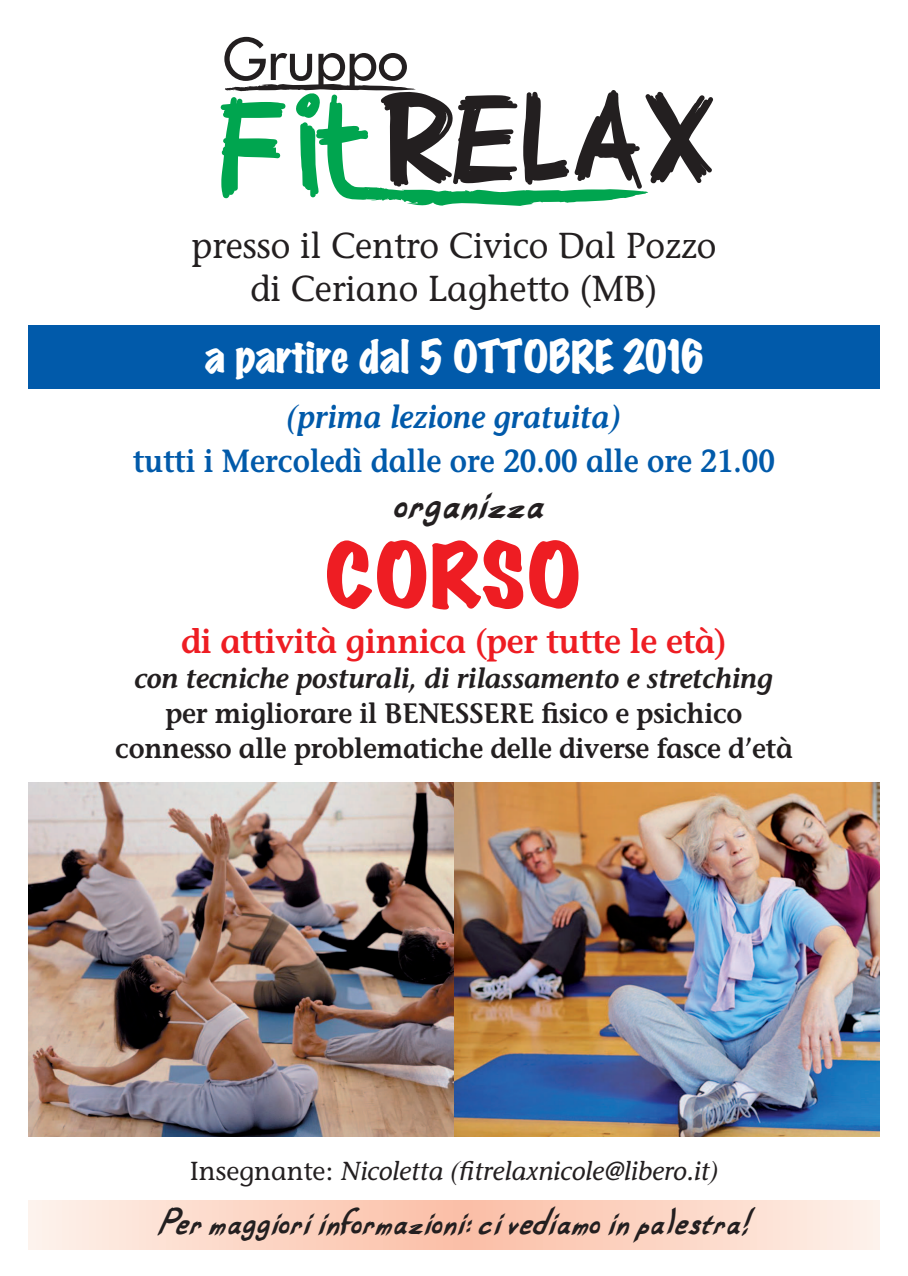
<style>
.page{position:relative;width:908px;height:1276px;background:#fff}
.page>*{position:absolute;margin:0;border:0;box-sizing:border-box;transform-origin:0 0}
.t1{font:119px "PW Brusheez";color:#231f20}
.t2{font:80.1px "Marker Felt Wide";color:#ee1d23;scale:1.08 1}
.t3{font:42px "Andy Print";color:#231f20}
.t4{font:40px "Marker Felt Wide";color:#fff}
.t5{font:500 36px/43.2px "Stone Informal Std";color:#231f20;text-align:center;scale:.95 1}
.t6{font:34px "Andy Print";color:#231f20}
.t7{font:600 34px "Stone Informal Std";letter-spacing:-.01em;color:#ee1d23;scale:.95 1}
.t8{font:600 32px "Stone Informal Std";color:#015aaa;scale:.9 1}
.t9{font:italic 600 32px "Stone Informal Std";color:#015aaa;scale:.9 1}
.t10{font:600 28px/35px "Stone Informal Std";letter-spacing:-.01em;color:#231f20;text-align:center;scale:.95 1}
.t11{font:italic 600 28px "Stone Informal Std";letter-spacing:-.01em;color:#231f20;scale:.95 1}
.t12{font:italic 500 26px "Stone Informal Std";color:#231f20}
.s1{font-style:normal}
</style>
<div class="page">
<div style="left:28px;top:325px;width:851px;height:64px;background:#015aaa"></div>
<svg style="left:28px;top:1200px;width:851px;height:49px;background:#fcd7c7"></svg>
<svg style="left:220px;top:37px;width:428px;height:170px"></svg>
<img style="left:28px;top:782px;width:851px;height:354px">
<h1 class="t1" style="left:386px;top:82px;width:333px">RELAX</h1>
<p class="t5" style="left:191px;top:223px;width:554px">presso il Centro Civico Dal Pozzo di Ceriano Laghetto (MB)</p>
<h3 class="t4" style="left:204px;top:338px;width:500px">a partire dal 5 OTTOBRE 2016</h3>
<p class="t9" style="left:286px;top:397px;width:374px">(prima lezione gratuita)</p>
<p class="t8" style="left:133px;top:441px;width:714px">tutti i Mercoledì dalle ore 20.00 alle ore 21.00</p>
<h3 class="t3" style="left:394px;top:482px;width:152px">organizza</h3>
<h2 class="t2" style="left:326px;top:537px;width:238px">CORSO</h2>
<p class="t7" style="left:181px;top:621px;width:575px">di attività ginnica (per tutte le età)</p>
<p class="t11" style="left:135px;top:662px;width:673px">con tecniche posturali, di rilassamento e stretching</p>
<p class="t10" style="left:115px;top:696px;width:714px">per migliorare il BENESSERE fisico e psichico connesso alle problematiche delle diverse fasce d’età</p>
<p class="t12" style="left:190px;top:1155px;width:529px"><span class="s1">Insegnante:</span> Nicoletta (fitrelaxnicole@libero.it)</p>
<p class="t6" style="left:158px;top:1204px;width:593px">Per maggiori informazioni: ci vediamo in palestra!</p>
</div>
